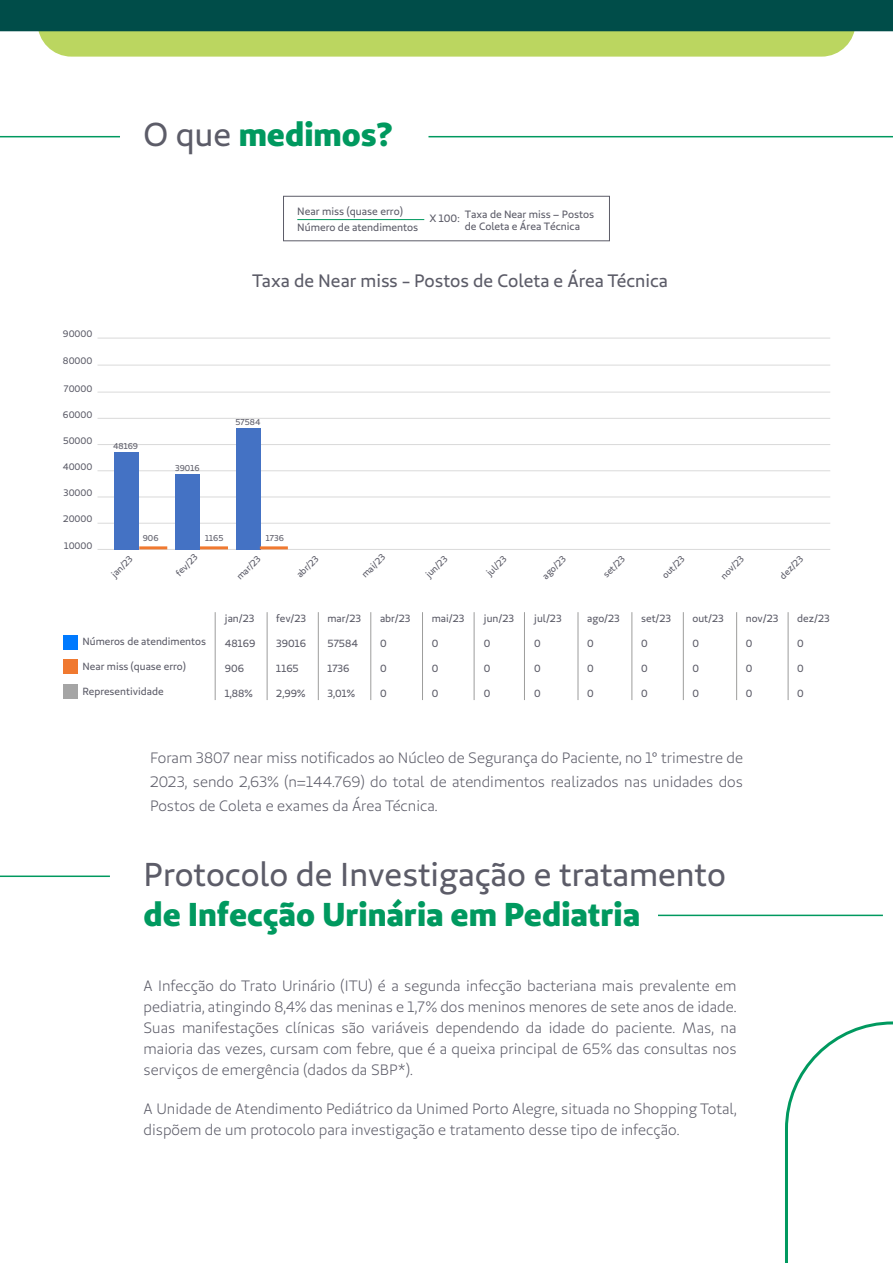
<style>
.page{position:relative;width:893px;height:1263px;background:#fff}
.page>*{position:absolute;margin:0;border:0;box-sizing:border-box;transform-origin:0 0}
.t1{font:700 33px "Unimed Sans 2020 Extra";color:#00995f}
.t2{font:33px "Unimed Sans 2020 Regular";color:#5c5c68}
.t3{font:18px "Unimed Sans 2020 Regular";color:#5c5c68}
.t4{font:15px/21px "Unimed Sans 2020 Book";color:#5c5c68;text-align:justify}
.t5{font:10.65px "Unimed Sans 2020 Regular";letter-spacing:-.005em;color:#5c5c68}
.t6{font:10.35px "Unimed Sans 2020 Regular";color:#5c5c68}
.t7{font:9.45px "Unimed Sans 2020 Regular";color:#5c5c68}
.t8{font:9.15px "Unimed Sans 2020 Regular";color:#5c5c68}
.t9{font:8.55px "Unimed Sans 2020 Regular";color:#5c5c68}
.s1{font-family:"Unimed Sans 2020 Regular";font-weight:400;color:#5c5c68}
</style>
<div class="page">
<hr style="left:658px;top:915px;width:225px;height:1px;background:#00995f">
<hr style="left:0;top:875px;width:110px;height:2px;background:#00995f">
<svg style="left:0;top:0;width:893px;height:57px;background:#588c5b"></svg>
<svg style="left:785px;top:1021px;width:108px;height:242px"></svg>
<hr style="left:428px;top:136px;width:465px;height:1px;background:#00995f">
<hr style="left:0;top:136px;width:120px;height:1px;background:#00995f">
<hr style="left:297px;top:219px;width:127px;height:1px;background:#00995f">
<div style="left:283px;top:196px;width:327px;height:45px;border:1px solid #5c5c68"></div>
<hr style="left:98px;top:392px;width:732px;height:1px;background:#dadada">
<hr style="left:98px;top:418px;width:732px;height:1px;background:#dadada">
<hr style="left:98px;top:444px;width:732px;height:1px;background:#dadada">
<hr style="left:98px;top:470px;width:732px;height:1px;background:#dadada">
<hr style="left:98px;top:497px;width:732px;height:1px;background:#dadada">
<hr style="left:98px;top:523px;width:732px;height:1px;background:#dadada">
<hr style="left:98px;top:549px;width:732px;height:1px;background:#dadada">
<hr style="left:98px;top:365px;width:732px;height:1px;background:#dadada">
<hr style="left:98px;top:338px;width:732px;height:1px;background:#dadada">
<div style="left:115px;top:452px;width:24px;height:97px;background:#4472c4"></div>
<hr style="left:139px;top:546px;width:28px;height:3px;background:#f07930">
<div style="left:175px;top:474px;width:25px;height:75px;background:#4472c4"></div>
<hr style="left:200px;top:546px;width:28px;height:3px;background:#f07930">
<div style="left:236px;top:428px;width:24px;height:121px;background:#4472c4"></div>
<hr style="left:260px;top:546px;width:28px;height:3px;background:#f07930">
<div style="left:63px;top:635px;width:15px;height:14px;background:#007aff"></div>
<div style="left:63px;top:659px;width:15px;height:15px;background:#f07930"></div>
<div style="left:63px;top:684px;width:15px;height:15px;background:#a5a5a5"></div>
<hr style="left:267px;top:612px;width:1px;height:88px;background:#9d9d9c">
<hr style="left:318px;top:612px;width:1px;height:88px;background:#9d9d9c">
<hr style="left:371px;top:612px;width:1px;height:88px;background:#9d9d9c">
<hr style="left:422px;top:612px;width:1px;height:88px;background:#9d9d9c">
<hr style="left:474px;top:612px;width:1px;height:88px;background:#9d9d9c">
<hr style="left:524px;top:612px;width:1px;height:88px;background:#9d9d9c">
<hr style="left:578px;top:612px;width:1px;height:88px;background:#9d9d9c">
<hr style="left:632px;top:612px;width:1px;height:88px;background:#9d9d9c">
<hr style="left:683px;top:612px;width:1px;height:88px;background:#9d9d9c">
<hr style="left:736px;top:612px;width:1px;height:88px;background:#9d9d9c">
<hr style="left:788px;top:612px;width:1px;height:88px;background:#9d9d9c">
<hr style="left:215px;top:612px;width:1px;height:88px;background:#9d9d9c">
<h1 class="t1" style="left:144px;top:113px;width:251px"><span class="s1">O que</span> medimos?</h1>
<p class="t5" style="left:297px;top:205px;width:107px">Near miss (quase erro)</p>
<p class="t5" style="left:465px;top:207px;width:131px">Taxa de Near miss – Postos</p>
<p class="t5" style="left:297px;top:220px;width:122px">Número de atendimentos</p>
<p class="t5" style="left:465px;top:220px;width:117px">de Coleta e Área Técnica</p>
<p class="t5" style="left:429px;top:212px;width:32px">X 100:</p>
<p class="t7" style="left:63px;top:328px;width:31px">90000</p>
<p class="t7" style="left:63px;top:355px;width:31px">80000</p>
<p class="t7" style="left:64px;top:382px;width:30px">70000</p>
<p class="t7" style="left:63px;top:408px;width:31px">60000</p>
<p class="t7" style="left:63px;top:435px;width:31px">50000</p>
<p class="t7" style="left:63px;top:461px;width:31px">40000</p>
<p class="t7" style="left:64px;top:487px;width:31px">30000</p>
<p class="t7" style="left:63px;top:513px;width:31px">20000</p>
<p class="t7" style="left:64px;top:540px;width:30px">10000</p>
<p class="t3" style="left:252px;top:270px;width:417px">Taxa de Near miss - Postos de Coleta e Área Técnica</p>
<p class="t9" style="left:113px;top:440px;width:26px">48169</p>
<p class="t9" style="left:175px;top:462px;width:26px">39016</p>
<p class="t9" style="left:235px;top:417px;width:27px">57584</p>
<p class="t8" style="left:109px;top:571px;width:27px;rotate:-45deg">jan/23</p>
<p class="t9" style="left:143px;top:532px;width:17px">906</p>
<p class="t9" style="left:205px;top:532px;width:20px">1165</p>
<p class="t8" style="left:173px;top:570px;width:28px;rotate:-45deg">fev/23</p>
<p class="t9" style="left:266px;top:532px;width:20px">1736</p>
<p class="t8" style="left:234px;top:574px;width:31px;rotate:-45deg">mar/23</p>
<p class="t8" style="left:294px;top:572px;width:28px;rotate:-45deg">abr/23</p>
<p class="t8" style="left:359px;top:572px;width:30px;rotate:-45deg">mai/23</p>
<p class="t8" style="left:423px;top:572px;width:28px;rotate:-45deg">jun/23</p>
<p class="t8" style="left:484px;top:570px;width:26px;rotate:-45deg">jul/23</p>
<p class="t8" style="left:540px;top:573px;width:30px;rotate:-45deg">ago/23</p>
<p class="t8" style="left:601px;top:572px;width:28px;rotate:-45deg">set/23</p>
<p class="t8" style="left:659px;top:572px;width:29px;rotate:-45deg">out/23</p>
<p class="t8" style="left:718px;top:573px;width:30px;rotate:-45deg">nov/23</p>
<p class="t8" style="left:777px;top:573px;width:30px;rotate:-45deg">dez/23</p>
<p class="t6" style="left:83px;top:635px;width:125px">Números de atendimentos</p>
<p class="t6" style="left:83px;top:660px;width:105px">Near miss (quase erro)</p>
<p class="t6" style="left:83px;top:685px;width:83px">Representividade</p>
<p class="t6" style="left:225px;top:612px;width:31px">jan/23</p>
<p class="t6" style="left:225px;top:637px;width:32px">48169</p>
<p class="t6" style="left:225px;top:662px;width:21px">906</p>
<p class="t6" style="left:225px;top:687px;width:29px">1,88%</p>
<p class="t6" style="left:276px;top:612px;width:31px">fev/23</p>
<p class="t6" style="left:276px;top:637px;width:31px">39016</p>
<p class="t6" style="left:276px;top:662px;width:24px">1165</p>
<p class="t6" style="left:276px;top:687px;width:31px">2,99%</p>
<p class="t6" style="left:327px;top:612px;width:35px">mar/23</p>
<p class="t6" style="left:327px;top:637px;width:32px">57584</p>
<p class="t6" style="left:327px;top:662px;width:24px">1736</p>
<p class="t6" style="left:327px;top:687px;width:29px">3,01%</p>
<p class="t6" style="left:380px;top:612px;width:32px">abr/23</p>
<p class="t6" style="left:380px;top:637px;width:8px">0</p>
<p class="t6" style="left:380px;top:662px;width:8px">0</p>
<p class="t6" style="left:380px;top:687px;width:8px">0</p>
<p class="t6" style="left:432px;top:612px;width:34px">mai/23</p>
<p class="t6" style="left:432px;top:637px;width:8px">0</p>
<p class="t6" style="left:432px;top:662px;width:8px">0</p>
<p class="t6" style="left:432px;top:687px;width:8px">0</p>
<p class="t6" style="left:484px;top:612px;width:32px">jun/23</p>
<p class="t6" style="left:484px;top:637px;width:8px">0</p>
<p class="t6" style="left:484px;top:662px;width:8px">0</p>
<p class="t6" style="left:484px;top:687px;width:8px">0</p>
<p class="t6" style="left:534px;top:612px;width:29px">jul/23</p>
<p class="t6" style="left:534px;top:637px;width:8px">0</p>
<p class="t6" style="left:534px;top:662px;width:8px">0</p>
<p class="t6" style="left:534px;top:687px;width:8px">0</p>
<p class="t6" style="left:587px;top:612px;width:34px">ago/23</p>
<p class="t6" style="left:587px;top:637px;width:8px">0</p>
<p class="t6" style="left:587px;top:662px;width:8px">0</p>
<p class="t6" style="left:587px;top:687px;width:8px">0</p>
<p class="t6" style="left:641px;top:612px;width:32px">set/23</p>
<p class="t6" style="left:641px;top:637px;width:8px">0</p>
<p class="t6" style="left:641px;top:662px;width:8px">0</p>
<p class="t6" style="left:641px;top:687px;width:8px">0</p>
<p class="t6" style="left:692px;top:612px;width:33px">out/23</p>
<p class="t6" style="left:692px;top:637px;width:8px">0</p>
<p class="t6" style="left:692px;top:662px;width:8px">0</p>
<p class="t6" style="left:692px;top:687px;width:8px">0</p>
<p class="t6" style="left:746px;top:612px;width:34px">nov/23</p>
<p class="t6" style="left:746px;top:637px;width:8px">0</p>
<p class="t6" style="left:746px;top:662px;width:8px">0</p>
<p class="t6" style="left:746px;top:687px;width:8px">0</p>
<p class="t6" style="left:797px;top:612px;width:34px">dez/23</p>
<p class="t6" style="left:797px;top:637px;width:8px">0</p>
<p class="t6" style="left:797px;top:662px;width:8px">0</p>
<p class="t6" style="left:797px;top:687px;width:8px">0</p>
<p class="t4" style="left:150px;top:745px;width:594px;line-height:24px">Foram 3807 near miss notificados ao Núcleo de Segurança do Paciente, no 1° trimestre de 2023, sendo 2,63% (n=144.769) do total de atendimentos realizados nas unidades dos Postos de Coleta e exames da Área Técnica.</p>
<h1 class="t2" style="left:144px;top:853px;width:584px">Protocolo de Investigação e tratamento</h1>
<h1 class="t1" style="left:144px;top:892px;width:498px">de Infecção Urinária em Pediatria</h1>
<p class="t4" style="left:144px;top:975px;width:594px">A Infecção do Trato Urinário (ITU) é a segunda infecção bacteriana mais prevalente em pediatria, atingindo 8,4% das meninas e 1,7% dos meninos menores de sete anos de idade.<br>Suas manifestações clínicas são variáveis dependendo da idade do paciente. Mas, na maioria das vezes, cursam com febre, que é a queixa principal de 65% das consultas nos serviços de emergência (dados da SBP*).</p>
<p class="t4" style="left:144px;top:1098px;width:594px">A Unidade de Atendimento Pediátrico da Unimed Porto Alegre, situada no Shopping Total, dispõem de um protocolo para investigação e tratamento desse tipo de infecção.</p>
</div>
